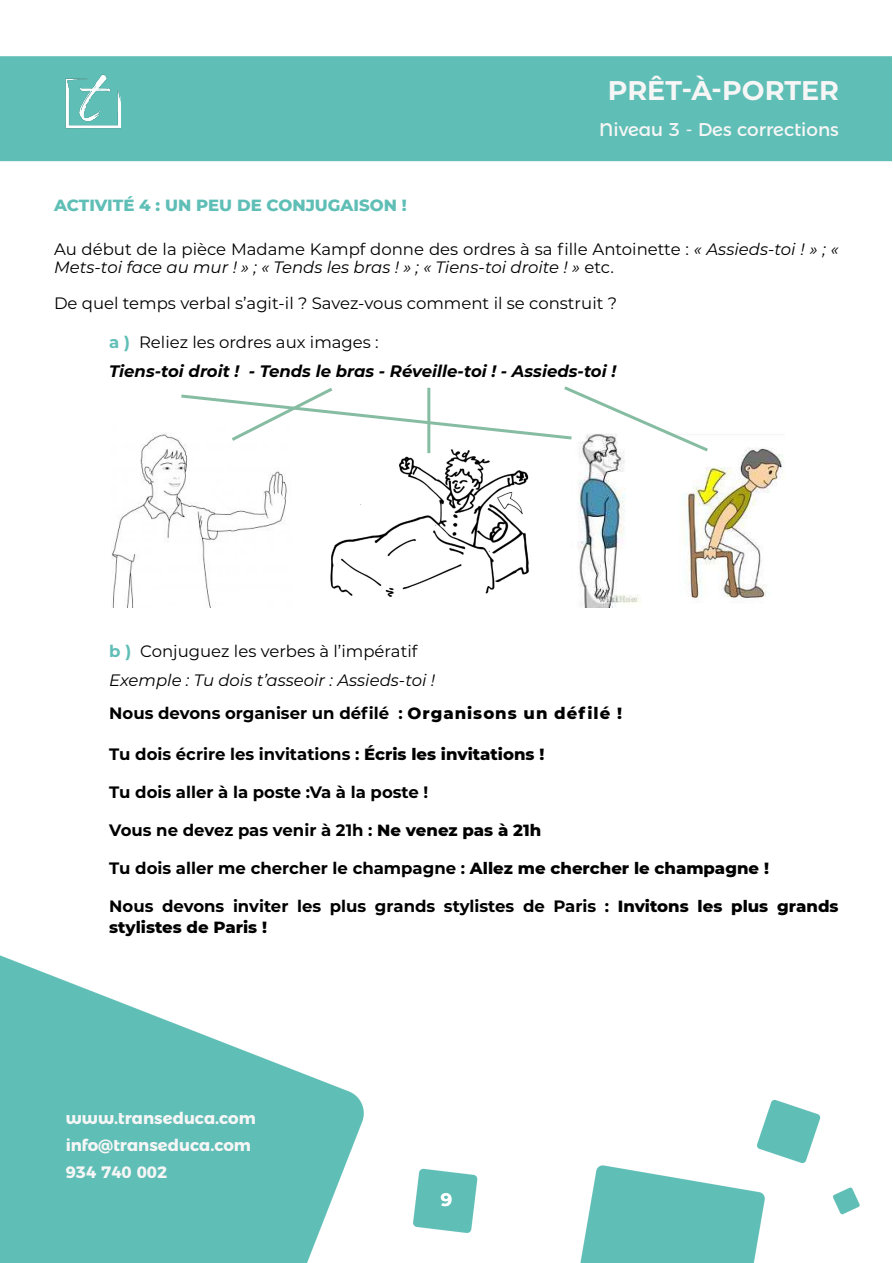
<style>
.page{position:relative;width:893px;height:1263px;background:#fff}
.page>*{position:absolute;margin:0;border:0;box-sizing:border-box;transform-origin:0 0}
.t1{font:700 27px "Montserrat";color:#f6f6f6}
.t2{font:18.45px "Montserrat Alternates";color:#f6f6f6}
.t3{font:700 18px "Montserrat";color:#fff}
.t4{font:700 16.5px/21px "Montserrat";color:#000}
.t5{font:italic 16.5px/18px "Montserrat";color:#000}
.t6{font:italic 700 16.5px/29.5px "Montserrat";color:#000}
.t7{font:16.5px "Montserrat";color:#000}
.t8{font:700 16.5px/27px "Montserrat Alternates";color:#f6f6f6}
.t9{font:800 16.5px "Montserrat";color:#5fbeb6}
.s1{font-style:normal}
.s2{font-style:normal;color:#5fbeb6}
.s3{font-weight:400;font-style:normal}
.s4{font-weight:700;font-style:normal;color:#5fbeb6}
.s5{font-weight:800}
</style>
<div class="page">
<img style="left:0;top:56px;width:892px;height:1207px">
<img style="left:66px;top:74px;width:55px;height:66px">
<img style="left:666px;top:416px;width:118px;height:193px">
<img style="left:309px;top:454px;width:239px;height:153px">
<img style="left:565px;top:454px;width:76px;height:153px">
<img style="left:112px;top:426px;width:181px;height:181px">
<svg style="left:178px;top:384px;width:533px;height:70px"></svg>
<h1 class="t1" style="left:608px;top:71px;width:232px">PRÊT-À-PORTER</h1>
<p class="t2" style="left:599px;top:115px;width:241px">Niveau 3 - Des corrections</p>
<p class="t9" style="left:54px;top:193px;width:354px">ACTIVITÉ 4 : UN PEU DE CONJUGAISON !</p>
<p class="t5" style="left:54px;top:239px;width:786px"><span class="s1">Au début de la pièce Madame Kampf donne des ordres à sa fille Antoinette :</span> « Assieds-toi ! » ; «<br>Mets-toi face au mur ! » ; « Tends les bras ! » ; « Tiens-toi droite ! » <span class="s1">etc.</span></p>
<p class="t7" style="left:54px;top:292px;width:565px">De quel temps verbal s’agit-il ? Savez-vous comment il se construit ?</p>
<p class="t6" style="left:109px;top:326px;width:508px"><span class="s2">a )</span> <span class="s3">Reliez les ordres aux images :<br></span>Tiens-toi droit ! - Tends le bras - Réveille-toi ! - Assieds-toi !</p>
<p class="t5" style="left:109px;top:635px;width:327px;line-height:29.5px"><span class="s4">b )</span> <span class="s1">Conjuguez les verbes à l’impératif<br></span>Exemple : Tu dois t’asseoir : Assieds-toi !</p>
<p class="t4" style="left:109px;top:701px;width:514px">Nous devons organiser un défilé : <span class="s5">Organisons un défilé !</span></p>
<p class="t4" style="left:109px;top:742px;width:437px">Tu dois écrire les invitations : <span class="s5">Écris les invitations !</span></p>
<p class="t4" style="left:109px;top:780px;width:321px">Tu dois aller à la poste :Va à la poste !</p>
<p class="t4" style="left:109px;top:818px;width:433px">Vous ne devez pas venir à 21h : <span class="s5">Ne venez pas à 21h</span></p>
<p class="t4" style="left:109px;top:856px;width:661px">Tu dois aller me chercher le champagne : <span class="s5">Allez me chercher le champagne !</span></p>
<p class="t4" style="left:109px;top:894px;width:731px">Nous devons inviter les plus grands stylistes de Paris : <span class="s5">Invitons les plus grands stylistes de Paris !</span></p>
<p class="t8" style="left:66px;top:1103px;width:192px">www.transeduca.com info@transeduca.com<br>934 740 002</p>
<p class="t3" style="left:441px;top:1186px;width:13px">9</p>
</div>
